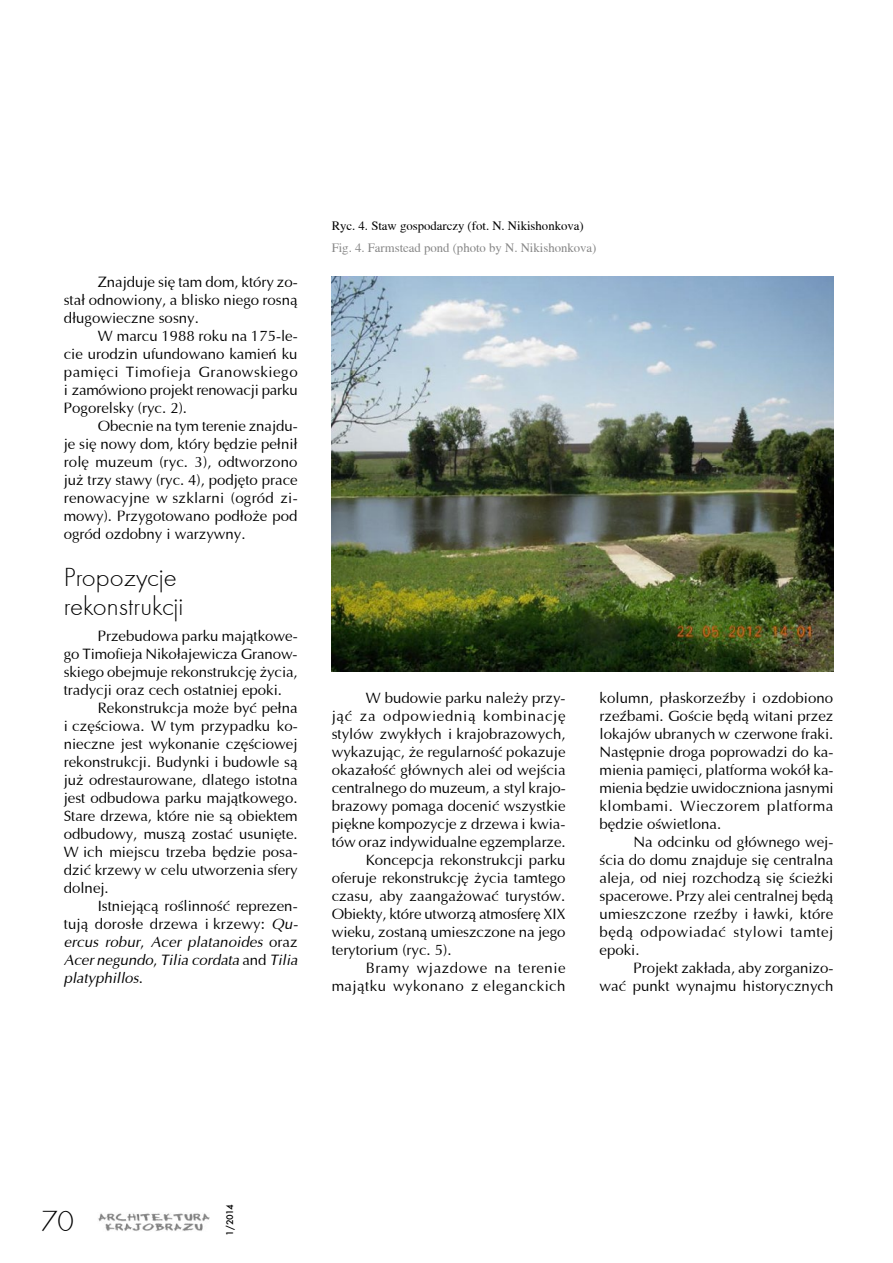
<style>
.page{position:relative;width:893px;height:1263px;background:#fff}
.page>*{position:absolute;margin:0;border:0;box-sizing:border-box;transform-origin:0 0}
.t1{font:30px "Futura TEE Ligh";color:#000}
.t2{font:27px/28.5px "Futura TEE Ligh";color:#000}
.t3{font:15px/18px "Ottawa";color:#000;text-align:justify}
.t4{font:italic 15px/18px "Ottawa";letter-spacing:-.005em;color:#000;text-align:justify}
.t5{font:15px "Ottawa";letter-spacing:.03em;color:#000}
.t6{font:15px "Ottawa";letter-spacing:.05em;color:#000}
.t7{font:15px "Ottawa";letter-spacing:.035em;color:#000}
.t8{font:12.75px "Toronto";color:#878787}
.t9{font:12.75px "Toronto";color:#000}
.t10{font:500 10.05px "Futura TEE";color:#000}
.s1{font-style:normal}
</style>
<div class="page">
<img style="left:98px;top:1213px;width:111px;height:18px">
<img style="left:332px;top:276px;width:501px;height:395px">
<p class="t3" style="left:64px;top:273px;width:235px;text-indent:34px">Znajduje się tam dom, który zo&shy;stał odnowiony, a blisko niego rosną długowieczne sosny.</p>
<p class="t3" style="left:64px;top:327px;width:235px;text-indent:34px">W marcu 1988 roku na 175-le&shy;cie urodzin ufundowano kamień ku pamięci Timofieja Granowskiego i zamówiono projekt renowacji parku Pogorelsky (ryc. 2).</p>
<p class="t3" style="left:64px;top:417px;width:235px;text-indent:34px">Obecnie na tym terenie znajdu&shy;je się nowy dom, który będzie pełnił rolę muzeum (ryc. 3), odtworzono już trzy stawy (ryc. 4), podjęto prace renowacyjne w szklarni (ogród zi&shy;mowy). Przygotowano podłoże pod ogród ozdobny i warzywny.</p>
<h2 class="t2" style="left:64px;top:563px;width:121px">Propozycje rekonstrukcji</h2>
<p class="t3" style="left:64px;top:627px;width:235px;text-indent:34px">Przebudowa parku majątkowe&shy;go Timofieja Nikołajewicza Granow&shy;skiego obejmuje rekonstrukcję życia, tradycji oraz cech ostatniej epoki.</p>
<p class="t3" style="left:64px;top:699px;width:235px;text-indent:34px">Rekonstrukcja może być pełna i częściowa. W tym przypadku ko&shy;nieczne jest wykonanie częściowej rekonstrukcji. Budynki i budowle są już odrestaurowane, dlatego istotna jest odbudowa parku majątkowego.<br>Stare drzewa, które nie są obiektem odbudowy, muszą zostać usunięte.<br>W ich miejscu trzeba będzie posa&shy;dzić krzewy w celu utworzenia sfery dolnej.</p>
<p class="t4" style="left:64px;top:897px;width:235px;text-indent:34px"><span class="s1">Istniejącą roślinność reprezen&shy;tują dorosłe drzewa i krzewy:</span> Qu&shy;ercus robur<span class="s1">,</span> Acer platanoides <span class="s1">oraz </span>Acer negundo<span class="s1">,</span> Tilia cordata <span class="s1">and</span> Tilia platyphillos<span class="s1">.</span></p>
<p class="t9" style="left:332px;top:219px;width:254px">Ryc. 4. Staw gospodarczy (fot. N. Nikishonkova)</p>
<p class="t8" style="left:332px;top:240px;width:266px">Fig. 4. Farmstead pond (photo by N. Nikishonkova)</p>
<p class="t3" style="left:366px;top:689px;width:201px">W budowie parku należy przy-</p>
<p class="t6" style="left:332px;top:707px;width:235px">jąć za odpowiednią kombinację</p>
<p class="t3" style="left:332px;top:725px;width:235px">stylów zwykłych i krajobrazowych,</p>
<p class="t3" style="left:332px;top:743px;width:235px">wykazując, że regularność pokazuje</p>
<p class="t3" style="left:332px;top:761px;width:235px">okazałość głównych alei od wejścia</p>
<p class="t3" style="left:332px;top:779px;width:235px">centralnego do muzeum, a styl krajo-</p>
<p class="t3" style="left:332px;top:797px;width:235px">brazowy pomaga docenić wszystkie</p>
<p class="t3" style="left:332px;top:815px;width:235px">piękne kompozycje z drzewa i kwia-</p>
<p class="t3" style="left:332px;top:833px;width:235px">tów oraz indywidualne egzemplarze.</p>
<p class="t3" style="left:366px;top:851px;width:201px">Koncepcja rekonstrukcji parku</p>
<p class="t3" style="left:332px;top:869px;width:235px">oferuje rekonstrukcję życia tamtego</p>
<p class="t3" style="left:332px;top:887px;width:235px">czasu, aby zaangażować turystów.</p>
<p class="t3" style="left:332px;top:905px;width:235px">Obiekty, które utworzą atmosferę XIX</p>
<p class="t3" style="left:332px;top:923px;width:235px">wieku, zostaną umieszczone na jego</p>
<p class="t3" style="left:332px;top:941px;width:121px">terytorium (ryc. 5).</p>
<p class="t7" style="left:366px;top:959px;width:201px">Bramy wjazdowe na terenie</p>
<p class="t5" style="left:332px;top:977px;width:235px">majątku wykonano z eleganckich</p>
<p class="t3" style="left:600px;top:689px;width:236px">kolumn, płaskorzeźby i ozdobiono rzeźbami. Goście będą witani przez lokajów ubranych w czerwone fraki.<br>Następnie droga poprowadzi do ka&shy;mienia pamięci, platforma wokół ka&shy;mienia będzie uwidoczniona jasnymi klombami. Wieczorem platforma będzie oświetlona.</p>
<p class="t3" style="left:600px;top:833px;width:235px;text-indent:34px">Na odcinku od głównego wej&shy;ścia do domu znajduje się centralna aleja, od niej rozchodzą się ścieżki spacerowe. Przy alei centralnej będą umieszczone rzeźby i ławki, które będą odpowiadać stylowi tamtej epoki.</p>
<p class="t3" style="left:600px;top:959px;width:235px;text-align:right">Projekt zakłada, aby zorganizo-<br>wać punkt wynajmu historycznych</p>
<h1 class="t1" style="left:41px;top:1204px;width:34px">70</h1>
<p class="t10" style="left:224px;top:1236px;width:33px;rotate:-90deg">1/2014</p>
</div>
